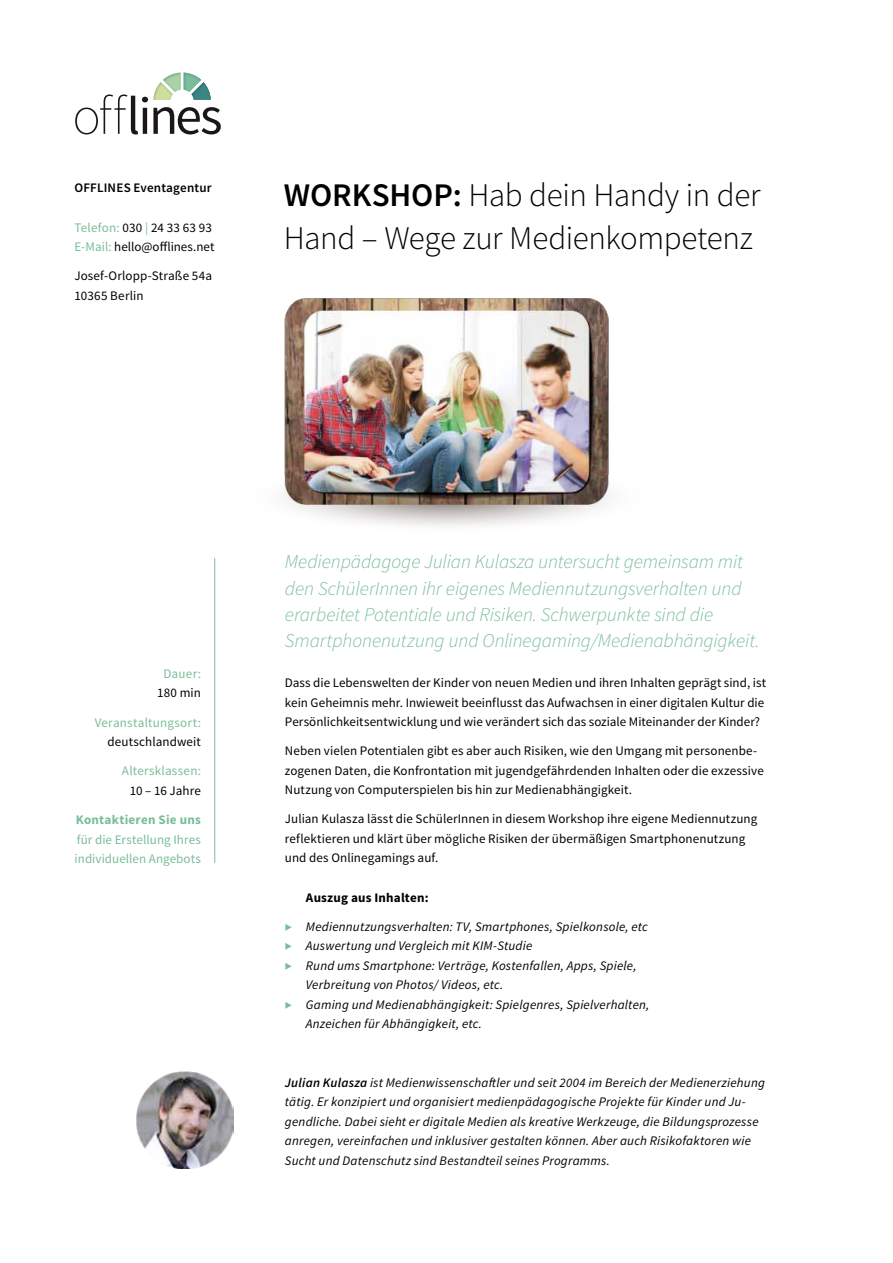
<style>
.page{position:relative;width:893px;height:1263px;background:#fff}
.page>*{position:absolute;margin:0;border:0;box-sizing:border-box;transform-origin:0 0}
.t1{font:300 33px/43.5px "Source Sans Pro";letter-spacing:-.015em;color:#000}
.t2{font:italic 300 19.5px/26.2px "Source Sans Pro";letter-spacing:-.005em;color:#79bd9a}
.t3{font:13.05px/19.5px "Source Sans Pro";letter-spacing:.005em;color:#000}
.t4{font:italic 13.05px/19.5px "Source Sans Pro";letter-spacing:.015em;color:#000}
.t5{font:13.05px/19.5px "Source Sans Pro";letter-spacing:.01em;color:#79bd9a}
.t6{font:600 13.05px "Source Sans Pro";letter-spacing:.01em;color:#000}
.t7{font:700 13.05px "Source Sans Pro";letter-spacing:.015em;color:#000}
.t8{font:700 13.05px "Source Sans Pro";letter-spacing:.02em;color:#79bd9a}
.s1{color:#79bd9a}
.s2{font-weight:600}
</style>
<div class="page">
<img style="left:284px;top:298px;width:325px;height:228px">
<svg style="left:75px;top:73px;width:146px;height:61px"></svg>
<img style="left:137px;top:1071px;width:97px;height:97px">
<hr style="left:214px;top:558px;width:1px;height:305px;background:#79bd9a">
<p class="t6" style="left:74px;top:179px;width:139px">OFFLINES Eventagentur</p>
<p class="t3" style="left:74px;top:218px;width:142px"><span class="s1">Telefon:</span> 030 <span class="s1">|</span> 24 33 63 93<br><span class="s1">E-Mail:</span> hello@offlines.net</p>
<p class="t3" style="left:74px;top:266px;width:139px">Josef-Orlopp-Straße 54a<br>10365 Berlin</p>
<h1 class="t1" style="left:284px;top:173px;width:478px"><span class="s2">WORKSHOP:</span> Hab dein Handy in der<br>Hand – Wege zur Medienkompetenz</h1>
<p class="t5" style="left:164px;top:664px;width:39px">Dauer:</p>
<p class="t3" style="left:157px;top:683px;width:45px">180 min</p>
<p class="t5" style="left:95px;top:713px;width:108px">Veranstaltungsort:</p>
<p class="t3" style="left:107px;top:732px;width:95px">deutschlandweit</p>
<p class="t5" style="left:122px;top:761px;width:80px">Altersklassen:</p>
<p class="t3" style="left:130px;top:781px;width:73px">10 – 16 Jahre</p>
<p class="t8" style="left:76px;top:811px;width:126px">Kontaktieren Sie uns</p>
<p class="t5" style="left:75px;top:830px;width:128px">für die Erstellung Ihres individuellen Angebots</p>
<p class="t2" style="left:285px;top:549px;width:476px">Medienpädagoge Julian Kulasza untersucht gemeinsam mit den SchülerInnen ihr eigenes Mediennutzungsverhalten und erarbeitet Potentiale und Risiken. Schwerpunkte sind die Smartphonenutzung und Onlinegaming/Medienabhängigkeit.</p>
<p class="t3" style="left:285px;top:673px;width:483px">Dass die Lebenswelten der Kinder von neuen Medien und ihren Inhalten geprägt sind, ist kein Geheimnis mehr. Inwieweit beeinflusst das Aufwachsen in einer digitalen Kultur die<br>Persönlichkeitsentwicklung und wie verändert sich das soziale Miteinander der Kinder?</p>
<p class="t3" style="left:285px;top:741px;width:480px">Neben vielen Potentialen gibt es aber auch Risiken, wie den Umgang mit personenbe&shy;zogenen Daten, die Konfrontation mit jugendgefährdenden Inhalten oder die exzessive<br>Nutzung von Computerspielen bis hin zur Medienabhängigkeit.</p>
<p class="t3" style="left:285px;top:810px;width:474px">Julian Kulasza lässt die SchülerInnen in diesem Workshop ihre eigene Mediennutzung reflektieren und klärt über mögliche Risiken der übermäßigen Smartphonenutzung und des Onlinegamings auf.</p>
<p class="t7" style="left:306px;top:889px;width:124px">Auszug aus Inhalten:</p>
<p class="t4" style="left:285px;top:917px;width:365px"><span class="s1">▶</span> Mediennutzungsverhalten: TV, Smartphones, Spielkonsole, etc</p>
<p class="t4" style="left:285px;top:936px;width:249px"><span class="s1">▶</span> Auswertung und Vergleich mit KIM-Studie</p>
<p class="t4" style="left:285px;top:956px;width:353px"><span class="s1">▶</span> Rund ums Smartphone: Verträge, Kostenfallen, Apps, Spiele,</p>
<p class="t4" style="left:306px;top:975px;width:199px">Verbreitung von Photos/ Videos, etc.</p>
<p class="t4" style="left:285px;top:995px;width:366px"><span class="s1">▶</span> Gaming und Medienabhängigkeit: Spielgenres, Spielverhalten,</p>
<p class="t4" style="left:306px;top:1014px;width:178px">Anzeichen für Abhängigkeit, etc.</p>
<p class="t4" style="left:285px;top:1073px;width:482px"><span class="s2">Julian Kulasza</span> ist Medienwissenschaftler und seit 2004 im Bereich der Medienerziehung tätig. Er konzipiert und organisiert medienpädagogische Projekte für Kinder und Ju&shy;gendliche. Dabei sieht er digitale Medien als kreative Werkzeuge, die Bildungsprozesse anregen, vereinfachen und inklusiver gestalten können. Aber auch Risikofaktoren wie Sucht und Datenschutz sind Bestandteil seines Programms.</p>
</div>
